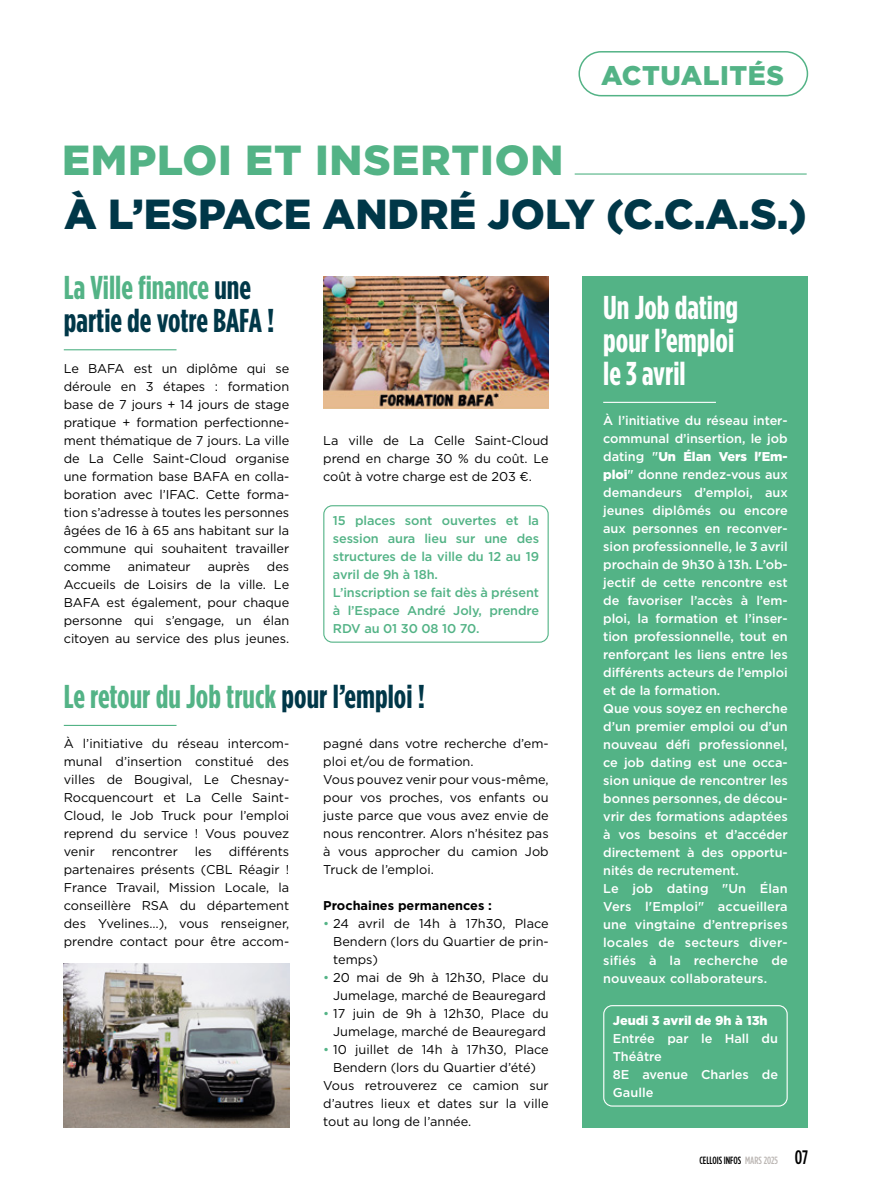
<style>
.page{position:relative;width:872px;height:1191px;background:#fff}
.page>*{position:absolute;margin:0;border:0;box-sizing:border-box;transform-origin:0 0}
.t1{font:900 42px "Gotham";color:#003748}
.t2{font:900 42px "Gotham";letter-spacing:.02em;color:#53b386}
.t3{font:700 33px/33px "Gotham Condensed";color:#003748}
.t4{font:700 33px "Gotham Condensed";color:#53b386}
.t5{font:700 33px/33px "Gotham Condensed";color:#fff}
.t6{font:900 27px "Gotham";letter-spacing:.02em;color:#53b386}
.t7{font:12.75px/18px "Gotham";color:#000;text-align:justify}
.t8{font:500 12.75px/18px "Gotham";letter-spacing:-.005em;color:#fff}
.t9{font:500 12.75px/18px "Gotham";letter-spacing:-.01em;color:#53b386}
.t10{font:700 12.75px "Gotham";color:#000}
.t11{font:900 12.75px "Gotham";color:#fff}
.t12{font:500 10.5px "Gotham Condensed";color:#000}
.s1{color:#53b386}
.s2{color:#003748}
.s3{font-weight:900}
.s4{color:#bbb6b3}
.s5{font-size:19.5px}
</style>
<div class="page">
<hr style="left:64px;top:349px;width:112px;height:1px;background:#53b386">
<hr style="left:574px;top:173px;width:232px;height:2px;background:#53b386">
<hr style="left:64px;top:725px;width:112px;height:1px;background:#53b386">
<img style="left:323px;top:276px;width:226px;height:132px">
<img style="left:64px;top:963px;width:225px;height:164px">
<div style="left:323px;top:505px;width:226px;height:137px;border:1px solid #53b386;border-radius:9px"></div>
<div style="left:583px;top:276px;width:225px;height:851px;background:#53b386"></div>
<hr style="left:603px;top:402px;width:113px;height:1px;background:#fff">
<div style="left:603px;top:1005px;width:184px;height:101px;border:1px solid #fff;border-radius:9px"></div>
<div style="left:578px;top:51px;width:230px;height:45px;border:2px solid #53b386;border-radius:22px"></div>
<h3 class="t6" style="left:601px;top:56px;width:184px">ACTUALITÉS</h3>
<h1 class="t2" style="left:62px;top:131px;width:503px">EMPLOI ET INSERTION</h1>
<h1 class="t1" style="left:64px;top:185px;width:744px">À L’ESPACE ANDRÉ JOLY (C.C.A.S.)</h1>
<h2 class="t3" style="left:64px;top:270px;width:212px"><span class="s1">La Ville finance</span> une partie de votre BAFA !</h2>
<p class="t7" style="left:64px;top:359px;width:227px">Le BAFA est un diplôme qui se déroule en 3 étapes : formation base de 7 jours + 14 jours de stage pratique + formation perfectionne&shy;ment thématique de 7 jours. La ville de La Celle Saint-Cloud organise une formation base BAFA en colla&shy;boration avec l’IFAC. Cette forma&shy;tion s’adresse à toutes les personnes âgées de 16 à 65 ans habitant sur la commune qui souhaitent travailler comme</p>
<p class="t7" style="left:128px;top:557px;width:65px">animateur</p>
<p class="t7" style="left:208px;top:557px;width:44px">auprès</p>
<p class="t7" style="left:64px;top:557px;width:227px;text-indent:203px">des Accueils de Loisirs de la ville. Le BAFA est également, pour chaque personne qui s’engage, un élan citoyen au service des plus jeunes.</p>
<p class="t7" style="left:323px;top:431px;width:227px">La ville de La Celle Saint-Cloud prend en charge 30 % du coût. Le coût à votre charge est de 203 €.</p>
<p class="t9" style="left:333px;top:511px;width:208px">15 places sont ouvertes et la session aura lieu sur une des structures de la ville du 12 au 19 avril de 9h à 18h.<br>L’inscription se fait dès à présent à l’Espace André Joly, prendre<br>RDV au 01 30 08 10 70.</p>
<h2 class="t4" style="left:64px;top:678px;width:363px">Le retour du Job truck <span class="s2">pour l’emploi !</span></h2>
<p class="t7" style="left:64px;top:734px;width:227px">À l’initiative du réseau intercom&shy;munal d’insertion constitué des villes de Bougival, Le Chesnay-Rocquencourt et La Celle Saint-Cloud, le Job Truck pour l’emploi reprend du service ! Vous pouvez venir</p>
<p class="t7" style="left:323px;top:734px;width:227px;text-align:left">pagné dans votre recherche d’em&shy;ploi et/ou de formation.<br>Vous pouvez venir pour vous-même, pour vos proches, vos enfants ou juste parce que vous avez envie de nous rencontrer. Alors n’hésitez pas à vous approcher du camion Job<br>Truck de l’emploi.</p>
<p class="t10" style="left:323px;top:897px;width:170px">Prochaines permanences :</p>
<p class="t7" style="left:333px;top:914px;width:217px;text-indent:-10px"><span class="s1">•</span> 24 avril de 14h à 17h30, Place Bendern (lors du Quartier de prin&shy;temps)</p>
<p class="t7" style="left:323px;top:968px;width:227px;text-align:center"><span class="s1">•</span> 20 mai de 9h à 12h30, Place du<br>Jumelage, marché de Beauregard</p>
<p class="t7" style="left:323px;top:1004px;width:227px;text-align:center"><span class="s1">•</span> 17 juin de 9h à 12h30, Place du<br>Jumelage, marché de Beauregard</p>
<p class="t7" style="left:323px;top:1040px;width:227px"><span class="s1">•</span> 10 juillet de 14h à 17h30, Place</p>
<p class="t7" style="left:333px;top:1058px;width:204px">Bendern (lors du Quartier d’été)</p>
<p class="t7" style="left:323px;top:1076px;width:227px">Vous retrouverez ce camion sur</p>
<p class="t7" style="left:323px;top:1094px;width:227px">d’autres lieux et dates sur la ville</p>
<p class="t7" style="left:323px;top:1112px;width:150px">tout au long de l’année.</p>
<p class="t7" style="left:64px;top:842px;width:227px;text-indent:165px">différents partenaires présents (CBL Réagir !<br>France Travail, Mission Locale, la conseillère RSA du département des Yvelines…), vous renseigner, prendre contact pour être accom-</p>
<p class="t7" style="left:112px;top:842px;width:68px">rencontrer</p>
<p class="t7" style="left:195px;top:842px;width:19px">les</p>
<h2 class="t5" style="left:603px;top:290px;width:137px">Un Job dating pour l’emploi le 3 avril</h2>
<p class="t8" style="left:603px;top:411px;width:186px">À l’initiative du réseau inter&shy;communal d’insertion, le job dating "<span class="s3">Un Élan Vers l'Em&shy;ploi</span>" donne rendez-vous aux demandeurs d’emploi, aux jeunes diplômés ou encore aux personnes en reconver&shy;sion professionnelle, le 3 avril prochain de 9h30 à 13h. L’ob&shy;jectif de cette rencontre est de favoriser l’accès à l’em&shy;ploi, la formation et l’inser&shy;tion professionnelle, tout en renforçant les liens entre les différents acteurs de l’emploi et de la formation.<br>Que vous soyez en recherche d’un premier emploi ou d’un nouveau défi professionnel, ce job dating est une occa&shy;sion unique de rencontrer les bonnes personnes, de décou&shy;vrir des formations adaptées à vos besoins et d’accéder directement à des opportu&shy;nités de recrutement.<br>Le job dating "Un Élan<br>Vers l'Emploi" accueillera une vingtaine d’entreprises locales de secteurs diver&shy;sifiés à la recherche de nouveaux collaborateurs.</p>
<p class="t11" style="left:613px;top:1011px;width:156px">Jeudi 3 avril de 9h à 13h</p>
<p class="t8" style="left:613px;top:1029px;width:167px">Entrée par le Hall du<br>Théâtre<br>8E avenue Charles de<br>Gaulle</p>
<p class="t12" style="left:699px;top:1154px;width:110px">CELLOIS INFOS <span class="s4">MARS 2025</span> <span class="s5">07</span></p>
</div>
